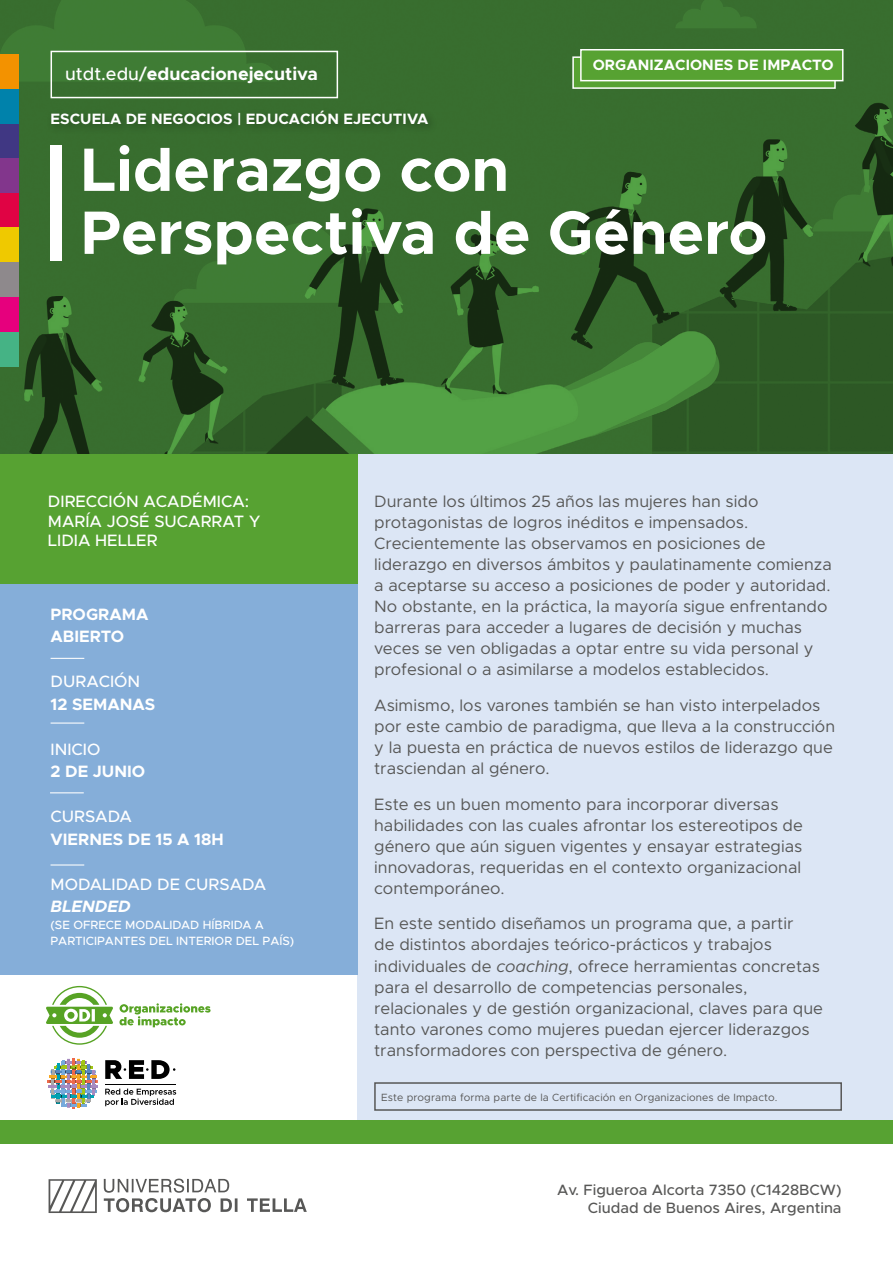
<style>
.page{position:relative;width:893px;height:1263px;background:#fff}
.page>*{position:absolute;margin:0;border:0;box-sizing:border-box;transform-origin:0 0}
.t1{font:700 61.5px/63px "Metropolis";color:#fff}
.t2{font:700 18px "Metropolis";color:#fff}
.t3{font:16.5px/21px "Metropolis";color:#575756}
.t4{font:500 16.5px/19.8px "Metropolis";color:#fff}
.t5{font:700 16.5px/22.5px "Metropolis";color:#fff}
.t6{font:italic 700 16.5px "Metropolis";color:#fff}
.t7{font:500 15px/18px "Metropolis";color:#575756;text-align:right}
.t8{font:700 15px "Metropolis";letter-spacing:.005em;color:#fff}
.t9{font:500 12px/16.5px "Metropolis";color:#fff}
.t10{font:10.5px "Metropolis";letter-spacing:.01em;color:#575756}
.s1{font-weight:500}
.s2{font-style:italic}
</style>
<div class="page">
<img style="left:0;top:0;width:893px;height:454px">
<div style="left:51px;top:51px;width:287px;height:47px;border:2px solid #fff"></div>
<div style="left:357px;top:454px;width:536px;height:677px;background:#dce6f5"></div>
<div style="left:0;top:454px;width:357px;height:521px;background:#85aed9"></div>
<div style="left:0;top:1119px;width:893px;height:24px;background:#57a232"></div>
<div style="left:0;top:454px;width:357px;height:130px;background:#57a232"></div>
<div style="left:572px;top:56px;width:264px;height:33px;background:linear-gradient(to right,#57a232,#57a232);border:2px solid #fff"></div>
<div style="left:580px;top:49px;width:263px;height:32px;background:#57a232;border:2px solid #fff"></div>
<svg style="left:104px;top:1178px;width:203px;height:34px"></svg>
<svg style="left:49px;top:1179px;width:48px;height:34px"></svg>
<div style="left:46px;top:106px;width:392px;height:29px;background:#35682c"></div>
<div style="left:51px;top:145px;width:11px;height:116px;background:#fff"></div>
<div style="left:0;top:54px;width:19px;height:35px;background:#f39200"></div>
<div style="left:0;top:193px;width:19px;height:35px;background:#e00344"></div>
<div style="left:0;top:123px;width:19px;height:35px;background:#403783"></div>
<div style="left:0;top:262px;width:19px;height:35px;background:#8e898c"></div>
<div style="left:0;top:297px;width:19px;height:35px;background:#e6007d"></div>
<div style="left:0;top:332px;width:19px;height:34px;background:#45b385"></div>
<div style="left:0;top:89px;width:19px;height:34px;background:#0082ab"></div>
<div style="left:0;top:228px;width:19px;height:34px;background:#efc900"></div>
<div style="left:0;top:158px;width:19px;height:35px;background:#82368c"></div>
<hr style="left:51px;top:864px;width:33px;height:1px;background:#fff">
<hr style="left:51px;top:722px;width:33px;height:2px;background:#fff">
<hr style="left:51px;top:658px;width:33px;height:1px;background:#fff">
<hr style="left:67px;top:1059px;width:3px;height:49px;background:#a78ac0">
<hr style="left:72px;top:1058px;width:3px;height:50px;background:#ed694b">
<hr style="left:77px;top:1059px;width:3px;height:48px;background:#f7a823">
<hr style="left:48px;top:1080px;width:50px;height:3px;background:#ed694b">
<hr style="left:49px;top:1085px;width:49px;height:3px;background:#a78ac0">
<svg style="left:48px;top:1060px;width:49px;height:48px"></svg>
<hr style="left:105px;top:1084px;width:70px;height:1px;background:#000">
<svg style="left:105px;top:1088px;width:71px;height:18px"></svg>
<svg style="left:105px;top:1060px;width:70px;height:19px"></svg>
<hr style="left:50px;top:792px;width:34px;height:1px;background:#fff">
<div style="left:374px;top:1082px;width:468px;height:29px;border:2px solid #575756"></div>
<svg style="left:119px;top:1003px;width:92px;height:24px"></svg>
<svg style="left:46px;top:986px;width:67px;height:59px"></svg>
<p class="t2" style="left:65px;top:62px;width:254px"><span class="s1">utdt.edu/</span>educacionejecutiva</p>
<p class="t8" style="left:593px;top:56px;width:242px">ORGANIZACIONES DE IMPACTO</p>
<p class="t8" style="left:51px;top:109px;width:379px">ESCUELA DE NEGOCIOS | EDUCACIÓN EJECUTIVA</p>
<h1 class="t1" style="left:80px;top:138px;width:688px">Liderazgo con<br>Perspectiva de Género</h1>
<p class="t4" style="left:48px;top:491px;width:214px">DIRECCIÓN ACADÉMICA:<br>MARÍA JOSÉ SUCARRAT Y<br>LIDIA HELLER</p>
<p class="t5" style="left:51px;top:603px;width:100px">PROGRAMA<br>ABIERTO</p>
<p class="t4" style="left:51px;top:671px;width:91px">DURACIÓN</p>
<p class="t5" style="left:51px;top:693px;width:106px">12 SEMANAS</p>
<p class="t4" style="left:51px;top:739px;width:51px">INICIO</p>
<p class="t5" style="left:51px;top:760px;width:96px">2 DE JUNIO</p>
<p class="t4" style="left:51px;top:806px;width:83px">CURSADA</p>
<p class="t5" style="left:51px;top:828px;width:175px">VIERNES DE 15 A 18H</p>
<p class="t4" style="left:51px;top:874px;width:217px">MODALIDAD DE CURSADA</p>
<p class="t6" style="left:51px;top:896px;width:82px">BLENDED</p>
<p class="t9" style="left:51px;top:916px;width:245px">(SE OFRECE MODALIDAD HÍBRIDA A<br>PARTICIPANTES DEL INTERIOR DEL PAÍS)</p>
<p class="t3" style="left:374px;top:490px;width:459px">Durante los últimos 25 años las mujeres han sido protagonistas de logros inéditos e impensados.<br>Crecientemente las observamos en posiciones de liderazgo en diversos ámbitos y paulatinamente comienza a aceptarse su acceso a posiciones de poder y autoridad.<br>No obstante, en la práctica, la mayoría sigue enfrentando barreras para acceder a lugares de decisión y muchas veces se ven obligadas a optar entre su vida personal y profesional o a asimilarse a modelos establecidos.</p>
<p class="t3" style="left:374px;top:694px;width:462px">Asimismo, los varones también se han visto interpelados por este cambio de paradigma, que lleva a la construcción y la puesta en práctica de nuevos estilos de liderazgo que trasciendan al género.</p>
<p class="t3" style="left:374px;top:793px;width:430px">Este es un buen momento para incorporar diversas habilidades con las cuales afrontar los estereotipos de género que aún siguen vigentes y ensayar estrategias innovadoras, requeridas en el contexto organizacional contemporáneo.</p>
<p class="t3" style="left:374px;top:913px;width:450px">En este sentido diseñamos un programa que, a partir<br>de distintos abordajes teórico-prácticos y trabajos individuales de <span class="s2">coaching</span>, ofrece herramientas concretas para el desarrollo de competencias personales, relacionales y de gestión organizacional, claves para que tanto varones como mujeres puedan ejercer liderazgos transformadores con perspectiva de género.</p>
<p class="t10" style="left:381px;top:1090px;width:398px">Este programa forma parte de la Certificación en Organizaciones de Impacto.</p>
<p class="t7" style="left:557px;top:1181px;width:286px">Av. Figueroa Alcorta 7350 (C1428BCW)<br>Ciudad de Buenos Aires, Argentina</p>
</div>
